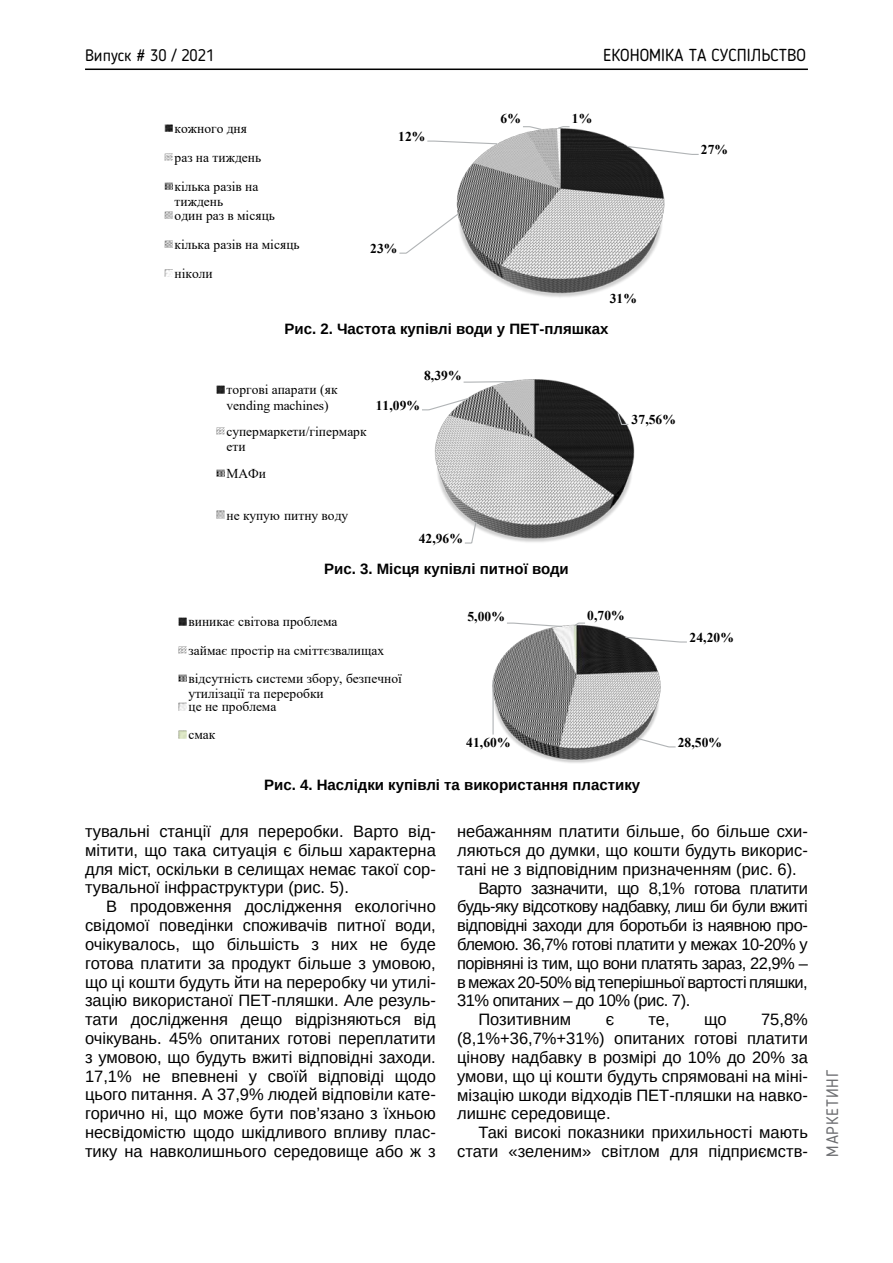
<style>
.page{position:relative;width:893px;height:1263px;background:#fff}
.page>*{position:absolute;margin:0;border:0;box-sizing:border-box;transform-origin:0 0}
.t1{font:17.25px "Blogger Sans";color:#000}
.t2{font:16.5px/18.8px "Arimo";color:#000;text-align:justify}
.t3{font:16.5px "Arimo";letter-spacing:-.03em;color:#000}
.t4{font:16.5px "Blogger Sans";color:#000}
.t5{font:16.5px "Blogger Sans";letter-spacing:.05em;color:#6d6e71}
.t6{font:700 15px "Arimo";color:#000}
.t7{font:13.5px/29px "Times New Roman";color:#000}
.t8{font:700 13.5px "Times New Roman";letter-spacing:.005em;color:#000}
</style>
<div class="page">
<hr style="left:85px;top:69px;width:723px;height:1px;background:#000">
<img style="left:470px;top:255px;width:181px;height:42px">
<svg style="left:399px;top:126px;width:300px;height:129px"></svg>
<svg style="left:165px;top:124px;width:7px;height:8px"></svg>
<svg style="left:165px;top:153px;width:7px;height:8px"></svg>
<svg style="left:165px;top:182px;width:7px;height:8px"></svg>
<svg style="left:165px;top:211px;width:7px;height:8px"></svg>
<svg style="left:165px;top:240px;width:7px;height:8px"></svg>
<svg style="left:165px;top:269px;width:7px;height:8px"></svg>
<img style="left:519px;top:379px;width:116px;height:107px">
<svg style="left:422px;top:380px;width:207px;height:164px"></svg>
<svg style="left:217px;top:385px;width:7px;height:8px"></svg>
<svg style="left:217px;top:427px;width:7px;height:8px"></svg>
<svg style="left:217px;top:469px;width:7px;height:8px"></svg>
<svg style="left:217px;top:511px;width:7px;height:8px"></svg>
<img style="left:523px;top:748px;width:107px;height:15px">
<svg style="left:492px;top:622px;width:195px;height:126px"></svg>
<svg style="left:178px;top:618px;width:8px;height:7px"></svg>
<svg style="left:178px;top:646px;width:8px;height:8px"></svg>
<svg style="left:178px;top:674px;width:8px;height:8px"></svg>
<svg style="left:178px;top:703px;width:8px;height:7px"></svg>
<svg style="left:178px;top:731px;width:8px;height:7px"></svg>
<p class="t4" style="left:85px;top:45px;width:131px">Випуск # 30 / 2021</p>
<p class="t1" style="left:603px;top:45px;width:204px">ЕКОНОМІКА ТА СУСПІЛЬСТВО</p>
<p class="t7" style="left:175px;top:113px;width:88px">кожного дня раз на тиждень кілька разів на</p>
<p class="t7" style="left:175px;top:195px;width:102px;line-height:13.5px">тиждень<br>один раз в місяць</p>
<p class="t7" style="left:175px;top:229px;width:127px">кілька разів на місяць ніколи</p>
<p class="t8" style="left:398px;top:127px;width:29px">12%</p>
<p class="t8" style="left:370px;top:239px;width:29px">23%</p>
<p class="t8" style="left:500px;top:109px;width:22px">6%</p>
<p class="t8" style="left:572px;top:109px;width:22px">1%</p>
<p class="t8" style="left:610px;top:288px;width:29px">31%</p>
<p class="t6" style="left:284px;top:318px;width:325px">Рис. 2. Частота купівлі води у ПЕТ-пляшках</p>
<p class="t7" style="left:227px;top:381px;width:112px;line-height:15.5px">торгові апарати (як vending machines)</p>
<p class="t7" style="left:227px;top:423px;width:142px;line-height:15.5px">супермаркети/гіпермарк ети</p>
<p class="t7" style="left:227px;top:458px;width:41px">МАФи</p>
<p class="t7" style="left:227px;top:500px;width:123px">не купую питну воду</p>
<p class="t8" style="left:424px;top:365px;width:39px">8,39%</p>
<p class="t8" style="left:376px;top:396px;width:46px">11,09%</p>
<p class="t8" style="left:419px;top:529px;width:46px">42,96%</p>
<p class="t6" style="left:324px;top:558px;width:246px">Рис. 3. Місця купівлі питної води</p>
<p class="t8" style="left:632px;top:410px;width:46px">37,56%</p>
<p class="t8" style="left:701px;top:140px;width:29px">27%</p>
<p class="t7" style="left:189px;top:607px;width:151px">виникає світова проблема</p>
<p class="t8" style="left:467px;top:606px;width:39px">5,00%</p>
<p class="t8" style="left:587px;top:606px;width:39px">0,70%</p>
<p class="t7" style="left:189px;top:636px;width:215px;line-height:28.2px">займає простір на сміттєзвалищах відсутність системи збору, безпечної</p>
<p class="t7" style="left:189px;top:687px;width:137px;line-height:12.8px">утилізації та переробки це не проблема</p>
<p class="t7" style="left:189px;top:720px;width:28px">смак</p>
<p class="t6" style="left:264px;top:775px;width:378px">Рис. 4. Наслідки купівлі та використання пластику</p>
<p class="t2" style="left:85px;top:822px;width:352px">тувальні станції для переробки. Варто від&shy;мітити, що така ситуація є більш характерна для міст, оскільки в селищах немає такої сор&shy;тувальної інфраструктури (рис. 5).</p>
<p class="t2" style="left:85px;top:897px;width:352px;text-indent:21px">В продовження дослідження екологічно свідомої поведінки споживачів питної води, очікувалось, що більшість з них не буде готова платити за продукт більше з умовою, що ці кошти будуть йти на переробку чи утилі&shy;зацію використаної ПЕТ-пляшки. Але резуль&shy;тати дослідження дещо відрізняються від очікувань. 45% опитаних готові переплатити з умовою, що будуть вжиті відповідні заходи.<br>17,1% не впевнені у своїй відповіді щодо цього питання. А 37,9% людей відповіли кате&shy;горично ні, що може бути пов’язано з їхньою несвідомістю щодо шкідливого впливу плас&shy;тику на навколишнього середовище або ж з</p>
<p class="t8" style="left:690px;top:628px;width:46px">24,20%</p>
<p class="t8" style="left:466px;top:733px;width:46px">41,60%</p>
<p class="t8" style="left:678px;top:733px;width:46px">28,50%</p>
<p class="t2" style="left:457px;top:822px;width:352px">небажанням платити більше, бо більше схи-</p>
<p class="t2" style="left:457px;top:841px;width:352px">ляються до думки, що кошти будуть викорис-</p>
<p class="t2" style="left:457px;top:860px;width:341px">тані не з відповідним призначенням (рис. 6).</p>
<p class="t3" style="left:478px;top:877px;width:331px">Варто зазначити, що 8,1% готова платити</p>
<p class="t3" style="left:457px;top:896px;width:352px">будь-яку відсоткову надбавку, лиш би були вжиті</p>
<p class="t3" style="left:457px;top:915px;width:352px">відповідні заходи для боротьби із наявною про-</p>
<p class="t3" style="left:457px;top:934px;width:352px">блемою. 36,7% готові платити у межах 10-20% у</p>
<p class="t3" style="left:457px;top:953px;width:352px">порівняні із тим, що вони платять зараз, 22,9% –</p>
<p class="t3" style="left:457px;top:971px;width:352px">в межах 20-50% від теперішньої вартості пляшки,</p>
<p class="t3" style="left:457px;top:990px;width:235px">31% опитаних – до 10% (рис. 7).</p>
<p class="t2" style="left:478px;top:1010px;width:94px">Позитивним</p>
<p class="t2" style="left:606px;top:1010px;width:10px">є</p>
<p class="t2" style="left:648px;top:1010px;width:23px">те,</p>
<p class="t2" style="left:704px;top:1010px;width:24px">що</p>
<p class="t2" style="left:457px;top:1010px;width:352px;text-indent:304px">75,8% (8,1%+36,7%+31%) опитаних готові платити цінову надбавку в розмірі до 10% до 20% за умови, що ці кошти будуть спрямовані на міні&shy;мізацію шкоди відходів ПЕТ-пляшки на навко&shy;лишнє середовище.</p>
<p class="t2" style="left:457px;top:1123px;width:352px;text-align:right">Такі високі показники прихильності мають стати «зеленим» світлом для підприємств-</p>
<p class="t5" style="left:822px;top:1157px;width:88px;rotate:-90deg">МАРКЕТИНГ</p>
</div>
